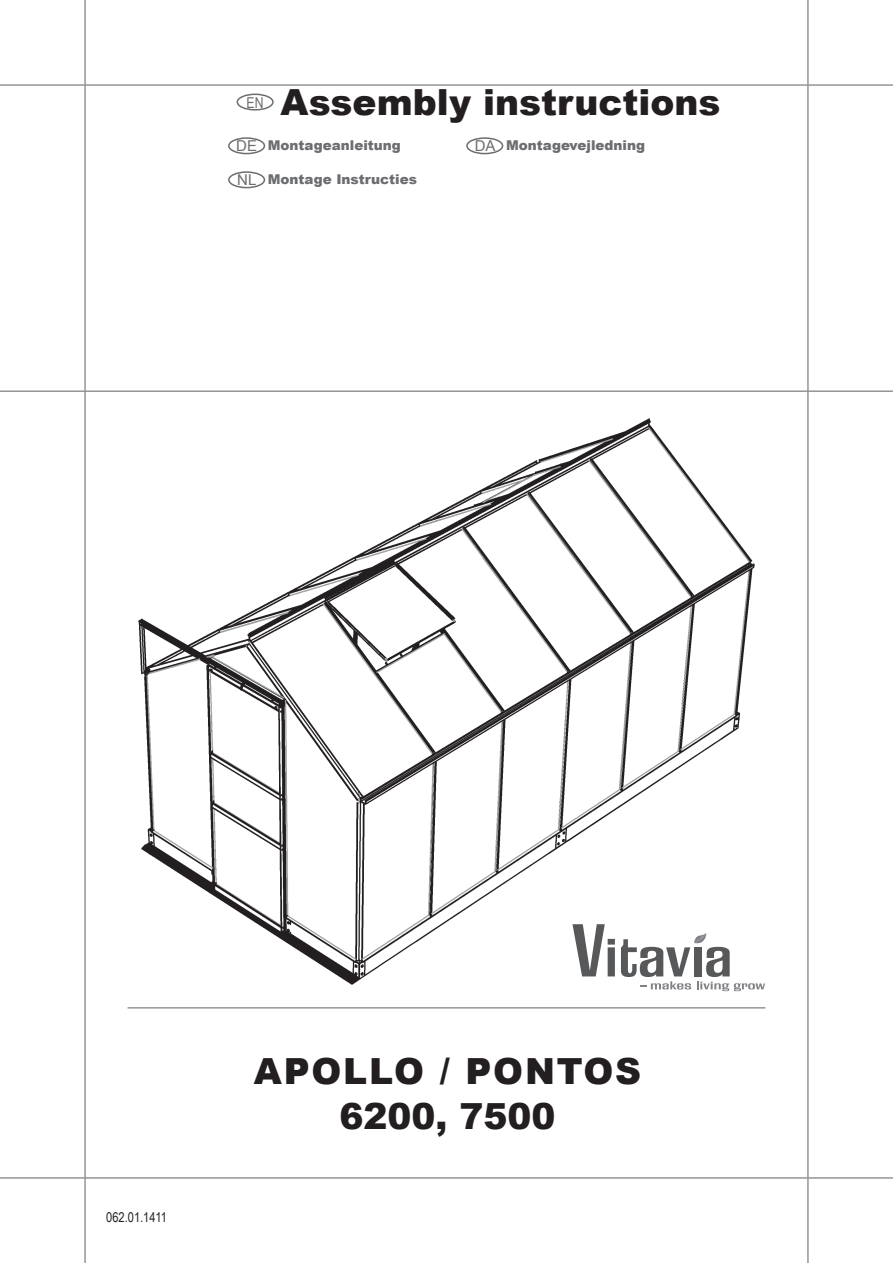
<style>
.page{position:relative;width:893px;height:1263px;background:#fff}
.page>*{position:absolute;margin:0;border:0;box-sizing:border-box;transform-origin:0 0}
.t1{font:900 36px/45px "Arial";letter-spacing:.035em;color:#231f20;text-align:center}
.t2{font:900 36px "Arial";color:#231f20}
.t3{font:15px "Arial";color:#6c6d70}
.t4{font:15px "Arial Narrow";color:#6c6d70}
.t5{font:900 13.5px "Arial";color:#6c6d70}
.t6{font:13.5px "Arial Narrow";color:#231f20}
.s1{font-weight:400;font-size:15px}
</style>
<div class="page">
<hr style="left:0;top:1177px;width:893px;height:2px;background:#939598">
<hr style="left:128px;top:1007px;width:637px;height:1px;background:#939598">
<hr style="left:0;top:390px;width:893px;height:2px;background:#939598">
<hr style="left:0;top:84px;width:893px;height:2px;background:#939598">
<div style="left:237px;top:94px;width:37px;height:17px;border:2px solid #6c6d70;border-radius:50%"></div>
<hr style="left:807px;top:0;width:2px;height:1263px;background:#939598">
<div style="left:466px;top:137px;width:37px;height:17px;border:2px solid #6c6d70;border-radius:50%"></div>
<hr style="left:84px;top:0;width:2px;height:1263px;background:#939598">
<div style="left:228px;top:137px;width:37px;height:17px;border:2px solid #6c6d70;border-radius:50%"></div>
<div style="left:228px;top:171px;width:37px;height:17px;border:2px solid #6c6d70;border-radius:50%"></div>
<img style="left:138px;top:418px;width:617px;height:574px">
<svg style="left:572px;top:924px;width:43px;height:52px"></svg>
<svg style="left:621px;top:933px;width:144px;height:58px"></svg>
<h1 class="t2" style="left:281px;top:76px;width:441px">Assembly instructions</h1>
<p class="t4" style="left:247px;top:91px;width:19px">EN</p>
<p class="t3" style="left:236px;top:136px;width:22px">DE</p>
<p class="t5" style="left:475px;top:135px;width:172px"><span class="s1">DA</span> Montagevejledning</p>
<p class="t3" style="left:237px;top:170px;width:21px">NL</p>
<p class="t5" style="left:268px;top:135px;width:134px">Montageanleitung</p>
<p class="t5" style="left:268px;top:169px;width:151px">Montage Instructies</p>
<p class="t6" style="left:106px;top:1207px;width:62px">062.01.1411</p>
<h1 class="t1" style="left:254px;top:1048px;width:389px">Apollo / Pontos<br>6200, 7500</h1>
</div>
